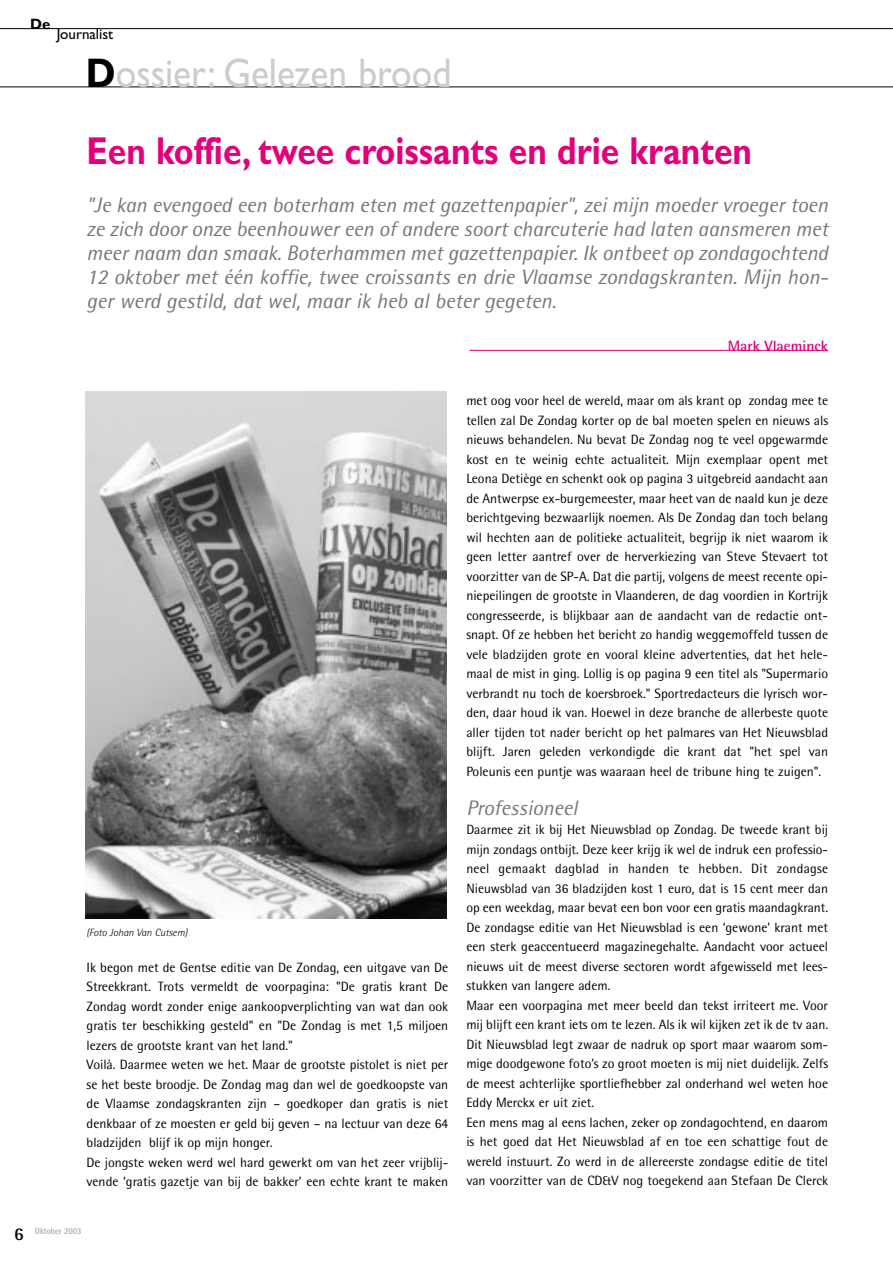
<style>
.page{position:relative;width:893px;height:1262px;background:#fff}
.page>*{position:absolute;margin:0;border:0;box-sizing:border-box;transform-origin:0 0}
.t1{font:41.55px "Gill Sans";color:#ccc;scale:.9 1}
.t2{font:700 39px "Gill Sans";color:#e3007b;scale:.86 1}
.t3{font:italic 21px/24px "Rotis Semi Sans";color:#777;text-align:justify}
.t4{font:700 15px "Rotis Semi Sans";color:#e3007b}
.t5{font:15px "Gill Sans";color:#000}
.t6{font:700 15px "Gill Sans";color:#000}
.t7{font:13.5px/19.5px "Rotis Semi Sans";color:#000}
.t8{font:italic 300 10.5px "Rotis Semi Sans";color:#000}
.t9{font:700 9px "Rotis Semi Sans";color:#a5a5a5;scale:.9 1}
.s1{font-weight:700;color:#000}
.s2{font-size:18px;color:#000}
</style>
<div class="page">
<hr style="left:0;top:28px;width:892px;height:1px;background:#000">
<hr style="left:0;top:87px;width:892px;height:1px;background:#000">
<hr style="left:469px;top:350px;width:359px;height:1px;background:#e3007b">
<img style="left:85px;top:391px;width:362px;height:527px">
<p class="t6" style="left:30px;top:19px;width:22px">De</p>
<p class="t5" style="left:57px;top:29px;width:58px">Journalist</p>
<h1 class="t1" style="left:86px;top:59px;width:408px"><span class="s1">D</span>ossier: Gelezen brood</h1>
<h2 class="t2" style="left:87px;top:138px;width:775px">Een koffie, twee croissants en drie kranten</h2>
<p class="t3" style="left:87px;top:195px;width:743px">"Je kan evengoed een boterham eten met gazettenpapier", zei mijn moeder vroeger toen ze zich door onze beenhouwer een of andere soort charcuterie had laten aansmeren met meer naam dan smaak. Boterhammen met gazettenpapier. Ik ontbeet op zondagochtend 12 oktober met één koffie, twee croissants en drie Vlaamse zondagskranten. Mijn hon&shy;ger werd gestild, dat wel, maar ik heb al beter gegeten.</p>
<p class="t4" style="left:727px;top:340px;width:102px">Mark Vlaeminck</p>
<p class="t8" style="left:87px;top:928px;width:102px">(Foto Johan Van Cutsem)</p>
<p class="t7" style="left:87px;top:958px;width:363px">Ik begon met de Gentse editie van De Zondag, een uitgave van De Streekkrant. Trots vermeldt de voorpagina: "De gratis krant De Zondag wordt zonder enige aankoopverplichting van wat dan ook gratis ter beschikking gesteld" en "De Zondag is met 1,5 miljoen lezers de grootste krant van het land."<br>Voilà. Daarmee weten we het. Maar de grootste pistolet is niet per se het beste broodje. De Zondag mag dan wel de goedkoopste van de Vlaamse zondagskranten zijn – goedkoper dan gratis is niet denkbaar of ze moesten er geld bij geven – na lectuur van deze 64 bladzijden blijf ik op mijn honger.<br>De jongste weken werd wel hard gewerkt om van het zeer vrijblij&shy;vende ‘gratis gazetje van bij de bakker’ een echte krant te maken</p>
<p class="t9" style="left:14px;top:1227px;width:76px"><span class="s2">6</span> Oktober 2003</p>
<p class="t7" style="left:466px;top:392px;width:363px;text-align:justify">met oog voor heel de wereld, maar om als krant op zondag mee te tellen zal De Zondag korter op de bal moeten spelen en nieuws als nieuws behandelen. Nu bevat De Zondag nog te veel opgewarmde kost en te weinig echte actualiteit. Mijn exemplaar opent met Leona Detiège en schenkt ook op pagina 3 uitgebreid aandacht aan de Antwerpse ex-burgemeester, maar heet van de naald kun je deze berichtgeving bezwaarlijk noemen. Als De Zondag dan toch belang wil hechten aan de politieke actualiteit, begrijp ik niet waarom ik geen letter aantref over de herverkiezing van Steve Stevaert tot voorzitter van de SP-A. Dat die partij, volgens de meest recente opi&shy;niepeilingen de grootste in Vlaanderen, de dag voordien in Kortrijk congresseerde, is blijkbaar aan de aandacht van de redactie ont&shy;snapt. Of ze hebben het bericht zo handig weggemoffeld tussen de vele bladzijden grote en vooral kleine advertenties, dat het hele&shy;maal de mist in ging. Lollig is op pagina 9 een titel als "Supermario verbrandt nu toch de koersbroek." Sportredacteurs die lyrisch wor&shy;den, daar houd ik van. Hoewel in deze branche de allerbeste quote aller tijden tot nader bericht op het palmares van Het Nieuwsblad blijft. Jaren geleden verkondigde die krant dat "het spel van Poleunis een puntje was waaraan heel de tribune hing te zuigen".</p>
<h3 class="t3" style="left:466px;top:797px;width:113px">Professioneel</h3>
<p class="t7" style="left:466px;top:821px;width:363px">Daarmee zit ik bij Het Nieuwsblad op Zondag. De tweede krant bij mijn zondags ontbijt. Deze keer krijg ik wel de indruk een professio&shy;neel gemaakt dagblad in handen te hebben. Dit zondagse Nieuwsblad van 36 bladzijden kost 1 euro, dat is 15 cent meer dan op een weekdag, maar bevat een bon voor een gratis maandagkrant.<br>De zondagse editie van Het Nieuwsblad is een ‘gewone’ krant met een sterk geaccentueerd magazinegehalte. Aandacht voor actueel nieuws uit de meest diverse sectoren wordt afgewisseld met lees&shy;stukken van langere adem.<br>Maar een voorpagina met meer beeld dan tekst irriteert me. Voor mij blijft een krant iets om te lezen. Als ik wil kijken zet ik de tv aan.<br>Dit Nieuwsblad legt zwaar de nadruk op sport maar waarom som&shy;mige doodgewone foto’s zo groot moeten is mij niet duidelijk. Zelfs de meest achterlijke sportliefhebber zal onderhand wel weten hoe Eddy Merckx er uit ziet.<br>Een mens mag al eens lachen, zeker op zondagochtend, en daarom is het goed dat Het Nieuwsblad af en toe een schattige fout de wereld instuurt. Zo werd in de allereerste zondagse editie de titel van voorzitter van de CD&amp;V nog toegekend aan Stefaan De Clerck</p>
</div>
